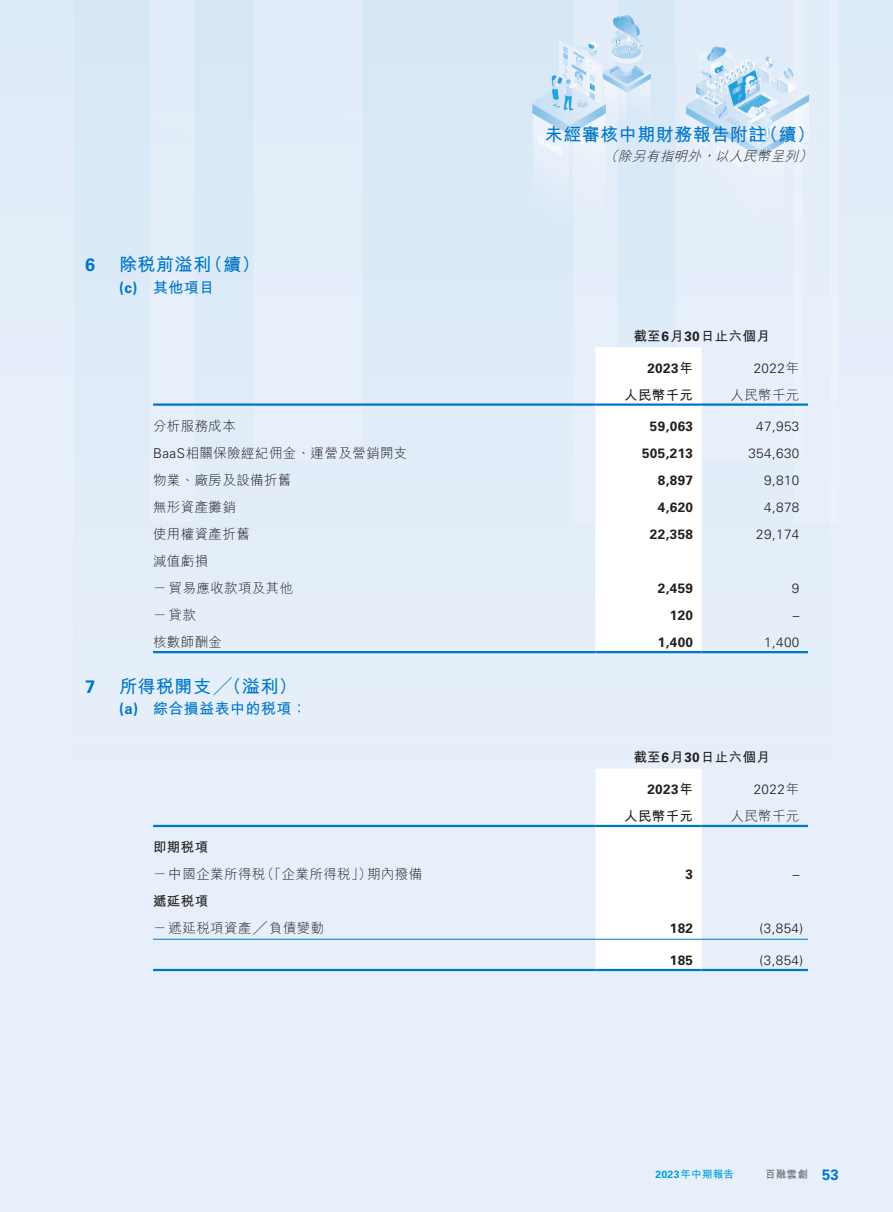
<style>
.page{position:relative;width:893px;height:1212px;background:#e7f0fa}
.page>*{position:absolute;margin:0;border:0;box-sizing:border-box;transform-origin:0 0}
.t1{font:700 18px "M Hei HK";letter-spacing:.03em;color:#0076c8}
.t2{font:700 18px "Univers LT Std";color:#0076c8}
.t3{font:700 15px "M Hei HK";letter-spacing:.03em;color:#0076c8}
.t4{font:300 13.5px/27px "M Hei HK";letter-spacing:.03em;color:#231f20}
.t5{font:300 13.5px "Univers LT Std";letter-spacing:.03em;color:#231f20}
.t6{font:700 13.5px "Univers LT Std";letter-spacing:.03em;color:#231f20}
.t7{font:700 13.5px "M Hei HK";letter-spacing:.03em;color:#231f20}
.t8{font:italic 300 13.5px "M Hei HK";color:#231f20}
.t9{font:700 10.5px "M Hei HK";letter-spacing:.03em;color:#009dda}
.t10{font:700 10.5px "M Hei HK";color:#6c6d70}
.s1{font-family:"Univers LT Std"}
.s2{font-family:"M Hei HK"}
.s3{font-family:"Univers LT Std";font-size:15px;color:#0076c8}
</style>
<div class="page">
<img style="left:74px;top:0;width:736px;height:654px">
<div style="left:595px;top:347px;width:107px;height:304px;background:#fff"></div>
<hr style="left:153px;top:403px;width:442px;height:3px;background:#0076c8">
<hr style="left:595px;top:403px;width:107px;height:3px;background:#0076c8">
<hr style="left:702px;top:403px;width:106px;height:3px;background:#0076c8">
<hr style="left:153px;top:651px;width:442px;height:2px;background:#0076c8">
<hr style="left:595px;top:651px;width:107px;height:2px;background:#0076c8">
<hr style="left:702px;top:651px;width:106px;height:2px;background:#0076c8">
<div style="left:595px;top:769px;width:107px;height:200px;background:#fff"></div>
<hr style="left:153px;top:825px;width:442px;height:2px;background:#0076c8">
<hr style="left:595px;top:825px;width:107px;height:2px;background:#0076c8">
<hr style="left:702px;top:825px;width:106px;height:2px;background:#0076c8">
<hr style="left:153px;top:939px;width:442px;height:1px;background:#0076c8">
<hr style="left:595px;top:939px;width:107px;height:1px;background:#0076c8">
<hr style="left:702px;top:939px;width:106px;height:1px;background:#0076c8">
<hr style="left:153px;top:969px;width:442px;height:2px;background:#0076c8">
<hr style="left:595px;top:969px;width:107px;height:2px;background:#0076c8">
<hr style="left:702px;top:969px;width:106px;height:2px;background:#0076c8">
<h1 class="t1" style="left:545px;top:121px;width:272px">未經審核中期財務報告附註（續）</h1>
<h1 class="t2" style="left:85px;top:254px;width:12px">6</h1>
<h1 class="t1" style="left:119px;top:252px;width:142px">除稅前溢利（續）</h1>
<p class="t3" style="left:119px;top:277px;width:97px"><span class="s1">(c)</span> 其他項目</p>
<p class="t8" style="left:604px;top:149px;width:213px">（除另有指明外，以人民幣呈列）</p>
<p class="t7" style="left:633px;top:326px;width:138px">截至<span class="s1">6</span>月<span class="s1">30</span>日止六個月</p>
<p class="t6" style="left:647px;top:360px;width:47px">2023<span class="s2">年</span></p>
<p class="t5" style="left:754px;top:360px;width:47px">2022<span class="s2">年</span></p>
<p class="t7" style="left:624px;top:385px;width:71px">人民幣千元</p>
<p class="t4" style="left:730px;top:381px;width:71px">人民幣千元</p>
<p class="t4" style="left:153px;top:412px;width:84px">分析服務成本</p>
<p class="t6" style="left:650px;top:418px;width:45px">59,063</p>
<p class="t5" style="left:756px;top:418px;width:45px">47,953</p>
<p class="t4" style="left:153px;top:439px;width:256px"><span class="s1">BaaS</span>相關保險經紀佣金、運營及營銷開支</p>
<p class="t6" style="left:642px;top:445px;width:53px">505,213</p>
<p class="t5" style="left:748px;top:445px;width:53px">354,630</p>
<p class="t4" style="left:153px;top:466px;width:140px">物業、廠房及設備折舊</p>
<p class="t6" style="left:658px;top:472px;width:37px">8,897</p>
<p class="t5" style="left:764px;top:472px;width:37px">9,810</p>
<p class="t4" style="left:153px;top:493px;width:84px">無形資產攤銷</p>
<p class="t6" style="left:658px;top:499px;width:37px">4,620</p>
<p class="t5" style="left:764px;top:499px;width:37px">4,878</p>
<p class="t4" style="left:153px;top:520px;width:98px">使用權資產折舊</p>
<p class="t6" style="left:650px;top:526px;width:45px">22,358</p>
<p class="t5" style="left:756px;top:526px;width:45px">29,174</p>
<p class="t4" style="left:153px;top:547px;width:142px">減值虧損<br>－貿易應收款項及其他</p>
<p class="t6" style="left:658px;top:580px;width:37px">2,459</p>
<p class="t5" style="left:792px;top:580px;width:9px">9</p>
<p class="t4" style="left:153px;top:601px;width:44px">－貸款</p>
<p class="t6" style="left:670px;top:607px;width:25px">120</p>
<p class="t5" style="left:793px;top:607px;width:8px">–</p>
<p class="t4" style="left:153px;top:628px;width:71px">核數師酬金</p>
<p class="t6" style="left:658px;top:634px;width:37px">1,400</p>
<p class="t5" style="left:764px;top:634px;width:37px">1,400</p>
<h1 class="t2" style="left:85px;top:676px;width:12px">7</h1>
<h1 class="t1" style="left:119px;top:673px;width:179px">所得稅開支╱（溢利）</h1>
<p class="t3" style="left:119px;top:698px;width:189px"><span class="s1">(a)</span> 綜合損益表中的稅項：</p>
<p class="t7" style="left:633px;top:747px;width:138px">截至<span class="s1">6</span>月<span class="s1">30</span>日止六個月</p>
<p class="t6" style="left:647px;top:781px;width:47px">2023<span class="s2">年</span></p>
<p class="t5" style="left:754px;top:781px;width:47px">2022<span class="s2">年</span></p>
<p class="t7" style="left:624px;top:806px;width:71px">人民幣千元</p>
<p class="t4" style="left:730px;top:802px;width:71px">人民幣千元</p>
<p class="t7" style="left:153px;top:837px;width:57px">即期稅項</p>
<p class="t4" style="left:153px;top:861px;width:271px">－中國企業所得稅（「企業所得稅」）期內撥備</p>
<p class="t6" style="left:686px;top:867px;width:9px">3</p>
<p class="t5" style="left:793px;top:866px;width:8px">–</p>
<p class="t7" style="left:153px;top:891px;width:57px">遞延稅項</p>
<p class="t4" style="left:153px;top:915px;width:173px">－遞延稅項資產╱負債變動</p>
<p class="t6" style="left:670px;top:921px;width:25px">182</p>
<p class="t5" style="left:760px;top:920px;width:45px">(3,854)</p>
<p class="t6" style="left:670px;top:952px;width:25px">185</p>
<p class="t5" style="left:760px;top:952px;width:45px">(3,854)</p>
<p class="t9" style="left:655px;top:1166px;width:80px"><span class="s1">2023</span>年中期報告</p>
<p class="t10" style="left:765px;top:1166px;width:75px">百融雲創 <span class="s3">53</span></p>
</div>
